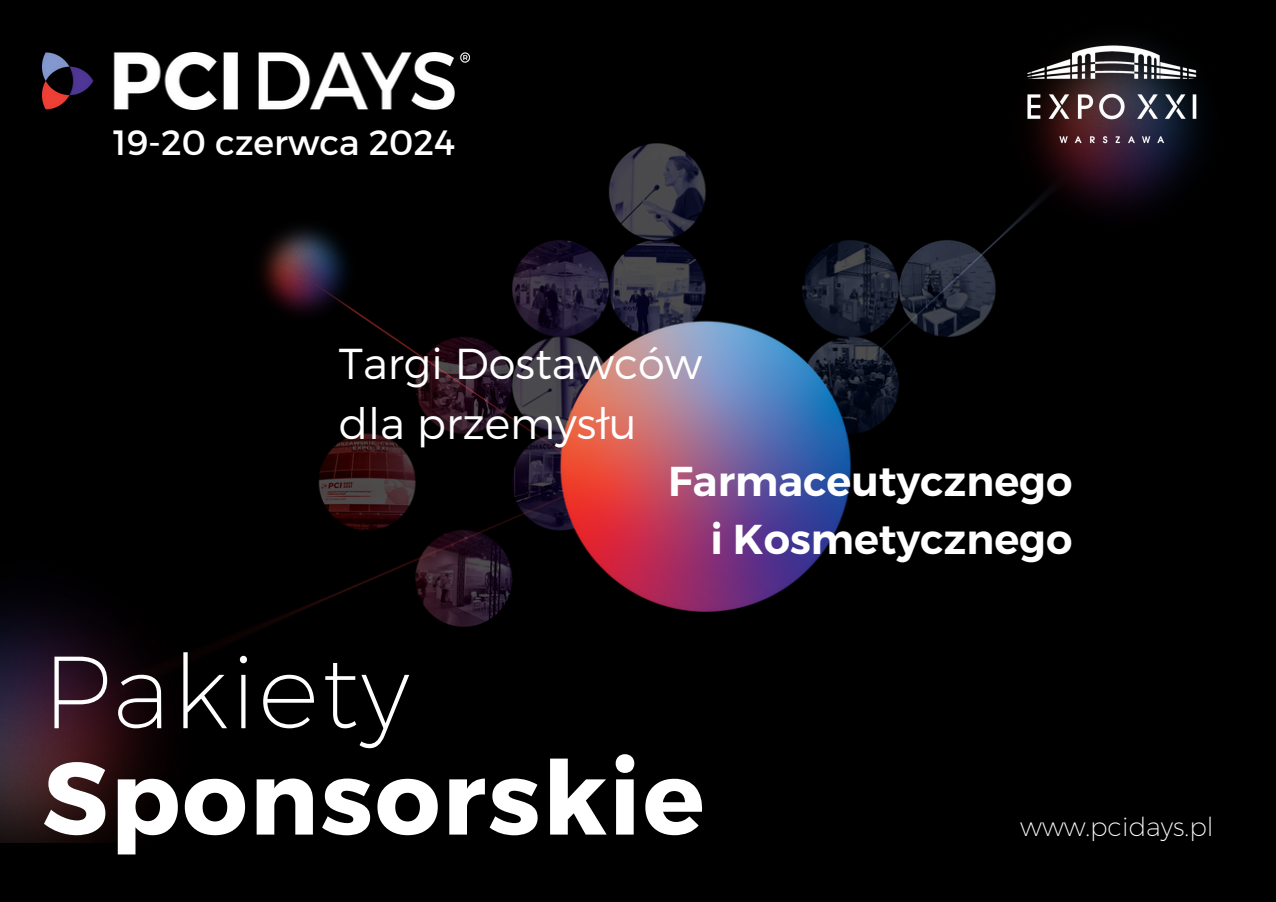
<style>
.page{position:relative;width:1276px;height:902px;background:#fff}
.page>*{position:absolute;margin:0;border:0;box-sizing:border-box;transform-origin:0 0}
.t1{font:700 102.38px "Montserrat";letter-spacing:.02em;color:#fff}
.t2{font:200 102.38px "Montserrat";letter-spacing:.02em;color:#fff}
.t3{font:300 43.2px "Montserrat";color:#fff}
.t4{font:600 41.62px "Montserrat";color:#fff}
.t5{font:35.1px "Montserrat";color:#fff}
.t6{font:200 26.1px "Montserrat";color:#fff}
</style>
<div class="page">
<div style="left:0;top:0;width:1276px;height:901px;background:#000"></div>
<img style="left:0;top:52px;width:1198px;height:789px">
<img style="left:1010px;top:43px;width:192px;height:111px">
<p class="t5" style="left:113px;top:120px;width:343px">19-20 czerwca 2024</p>
<p class="t3" style="left:339px;top:335px;width:365px">Targi Dostawców</p>
<p class="t3" style="left:339px;top:395px;width:299px">dla przemysłu</p>
<p class="t4" style="left:668px;top:456px;width:406px">Farmaceutycznego</p>
<p class="t4" style="left:710px;top:514px;width:364px">i Kosmetycznego</p>
<p class="t2" style="left:42px;top:628px;width:368px">Pakiety</p>
<p class="t1" style="left:42px;top:731px;width:664px">Sponsorskie</p>
<p class="t6" style="left:1020px;top:810px;width:195px">www.pcidays.pl</p>
</div>
